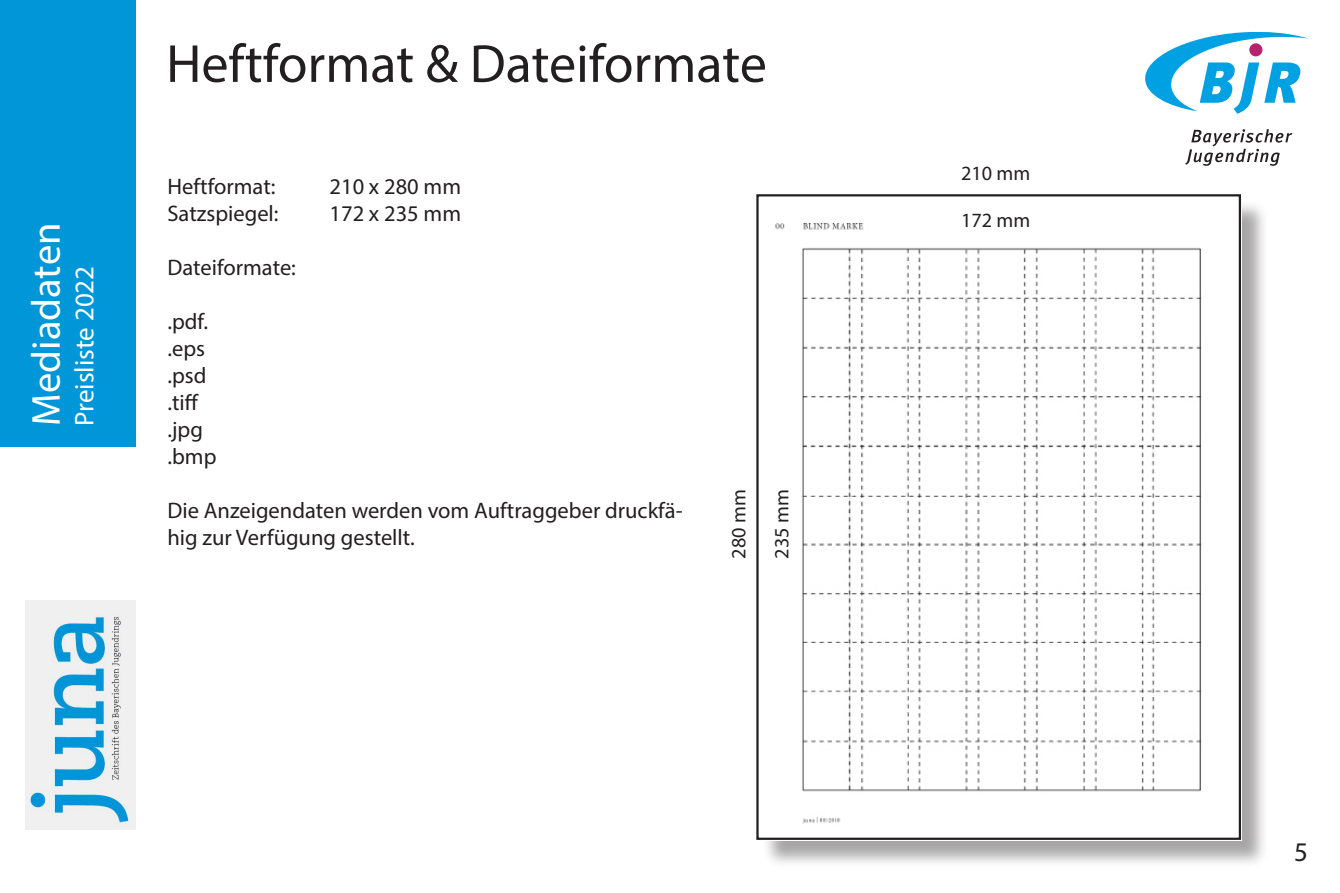
<style>
.page{position:relative;width:1340px;height:893px;background:#fff}
.page>*{position:absolute;margin:0;border:0;box-sizing:border-box;transform-origin:0 0}
.t1{font:54px "Myriad Pro";color:#231f20}
.t2{font:40.5px "Myriad Pro";color:#fff}
.t3{font:27px "Myriad Pro";color:#fff}
.t4{font:27px "Myriad Pro";color:#231f20}
.t5{font:22.5px/27px "Myriad Pro";color:#231f20}
.t6{font:20.25px "Myriad Pro";color:#231f20}
</style>
<div class="page">
<div style="left:0;top:0;width:136px;height:446px;background:#0096d7"></div>
<img style="left:26px;top:601px;width:110px;height:228px">
<svg style="left:1145px;top:32px;width:162px;height:82px"></svg>
<div style="left:1249px;top:43px;width:13px;height:13px;background:#b62270;border-radius:50%"></div>
<svg style="left:1185px;top:129px;width:107px;height:37px"></svg>
<div style="left:761px;top:200px;width:508px;height:669px;background:#231f20;opacity:.4"></div>
<img style="left:761px;top:196px;width:480px;height:645px">
<div style="left:756px;top:194px;width:484px;height:646px;border:2px solid #231f20"></div>
<h2 class="t2" style="left:21px;top:426px;width:205px;rotate:-90deg">Mediadaten</h2>
<p class="t3" style="left:68px;top:426px;width:161px;rotate:-90deg">Preisliste 2022</p>
<p class="t1" style="left:166px;top:30px;width:602px">Heftformat &amp; Dateiformate</p>
<p class="t5" style="left:167px;top:173px;width:109px">Heftformat:</p>
<p class="t5" style="left:329px;top:173px;width:133px">210 x 280 mm</p>
<p class="t5" style="left:167px;top:200px;width:113px">Satzspiegel:</p>
<p class="t5" style="left:329px;top:200px;width:133px">172 x 235 mm</p>
<p class="t5" style="left:167px;top:254px;width:130px">Dateiformate:</p>
<p class="t5" style="left:167px;top:308px;width:42px">.pdf.</p>
<p class="t5" style="left:167px;top:335px;width:39px">.eps</p>
<p class="t5" style="left:167px;top:362px;width:41px">.psd</p>
<p class="t5" style="left:167px;top:389px;width:33px">.tiff</p>
<p class="t5" style="left:167px;top:416px;width:37px">.jpg</p>
<p class="t5" style="left:167px;top:443px;width:51px">.bmp</p>
<p class="t5" style="left:167px;top:497px;width:516px">Die Anzeigendaten werden vom Auftraggeber druckfä&shy;hig zur Verfügung gestellt.</p>
<p class="t6" style="left:726px;top:559px;width:71px;rotate:-90deg">280 mm</p>
<p class="t6" style="left:769px;top:559px;width:71px;rotate:-90deg">235 mm</p>
<p class="t6" style="left:961px;top:161px;width:71px">210 mm</p>
<p class="t6" style="left:961px;top:207px;width:71px">172 mm</p>
<p class="t4" style="left:1294px;top:835px;width:15px">5</p>
</div>
